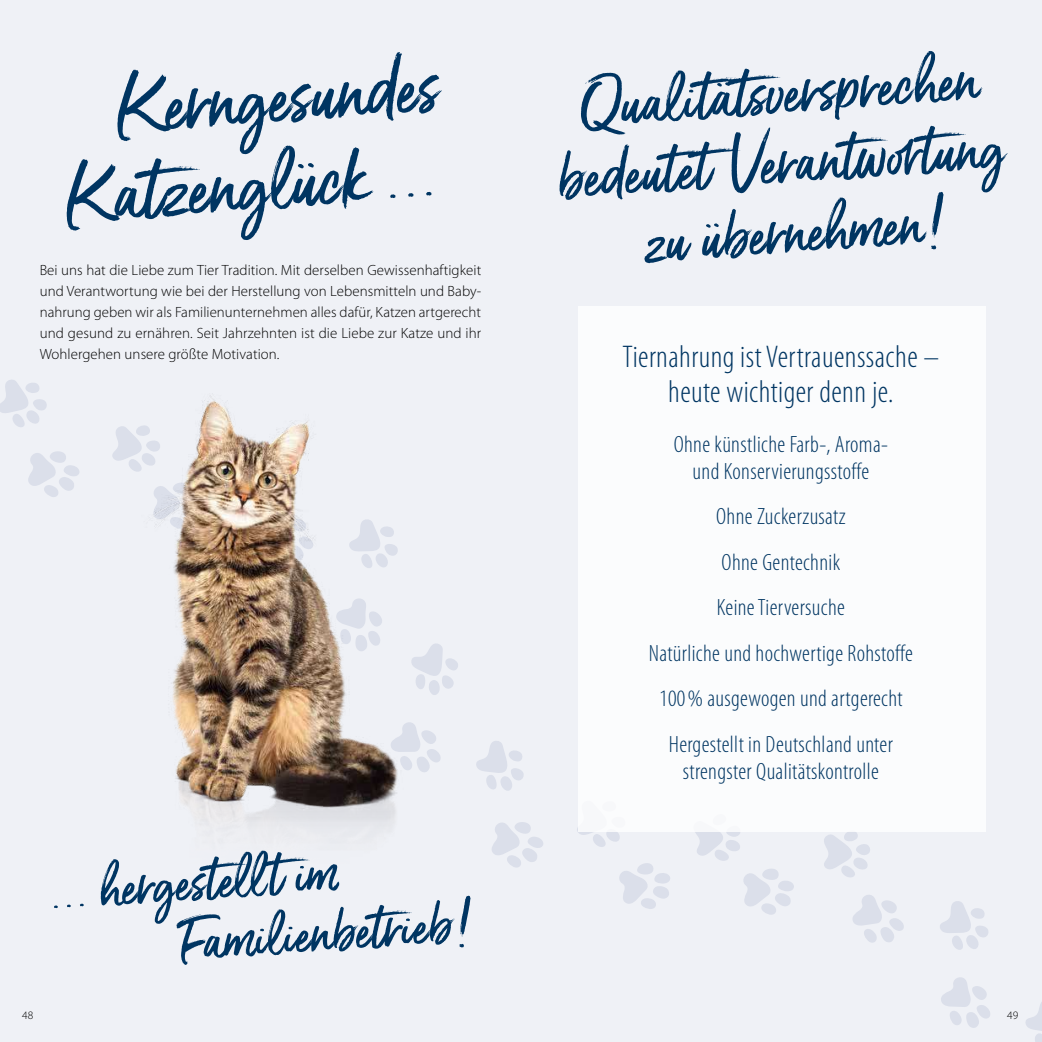
<style>
.page{position:relative;width:1042px;height:1042px;background:#fff}
.page>*{position:absolute;margin:0;border:0;box-sizing:border-box;transform-origin:0 0}
.t1{font:78.75px/85.8px "Gotcha Standup HD";color:#003562;text-align:right}
.t2{font:63px/70px "Gotcha Standup HD";color:#003562;text-align:center}
.t3{font:56.7px/59.9px "Gotcha Standup HD";color:#003562}
.t4{font:300 condensed 31.5px/35px "Myriad Pro";letter-spacing:.015em;color:#003562;text-align:center}
.t5{font:300 condensed 23.62px/45.5px "Myriad Pro";letter-spacing:.015em;color:#003562;text-align:center}
.t6{font:300 14.88px/21px "Myriad Pro";letter-spacing:.005em;color:#000;text-align:justify}
.t7{font:300 11.38px "Myriad Pro";color:#000}
</style>
<div class="page">
<div style="left:506px;top:0;width:536px;height:1042px;background:#eff1f6"></div>
<div style="left:0;top:0;width:541px;height:1042px;background:#eff1f6"></div>
<svg style="left:1025px;top:1002px;width:17px;height:40px"></svg>
<svg style="left:941px;top:977px;width:49px;height:51px"></svg>
<svg style="left:940px;top:901px;width:48px;height:49px"></svg>
<svg style="left:853px;top:895px;width:51px;height:48px"></svg>
<svg style="left:824px;top:832px;width:46px;height:45px"></svg>
<svg style="left:743px;top:869px;width:51px;height:46px"></svg>
<svg style="left:695px;top:832px;width:45px;height:29px"></svg>
<svg style="left:619px;top:863px;width:51px;height:46px"></svg>
<svg style="left:577px;top:828px;width:43px;height:19px"></svg>
<svg style="left:492px;top:822px;width:51px;height:40px"></svg>
<svg style="left:476px;top:741px;width:48px;height:49px"></svg>
<svg style="left:435px;top:736px;width:6px;height:26px"></svg>
<svg style="left:435px;top:643px;width:23px;height:52px"></svg>
<svg style="left:112px;top:426px;width:9px;height:35px"></svg>
<svg style="left:28px;top:451px;width:51px;height:46px"></svg>
<svg style="left:0;top:380px;width:47px;height:47px"></svg>
<div style="left:578px;top:306px;width:408px;height:526px;background:#fff"></div>
<img style="left:506px;top:741px;width:15px;height:127px">
<img style="left:121px;top:395px;width:314px;height:432px">
<h1 class="t1" style="left:58px;top:74px;width:381px;rotate:-4deg">Kerngesundes<br>Katzenglück ...</h1>
<p class="t6" style="left:40px;top:260px;width:443px">Bei uns hat die Liebe zum Tier Tradition. Mit derselben Gewissenhaftigkeit</p>
<p class="t6" style="left:40px;top:281px;width:443px">und Verantwortung wie bei der Herstellung von Lebensmitteln und Baby&shy;nahrung geben wir als Familienunternehmen alles dafür, Katzen artgerecht und gesund zu ernähren. Seit Jahrzehnten ist die Liebe zur Katze und ihr Wohlergehen unsere größte Motivation.</p>
<h3 class="t3" style="left:173px;top:856px;width:297px;text-indent:-127px;rotate:-4deg">... hergestellt im<br>Familienbetrieb!</h3>
<h2 class="t2" style="left:550px;top:77px;width:450px;rotate:-4deg">Qualitätsversprechen bedeutet Verantwor tung</h2>
<h2 class="t2" style="left:645px;top:211px;width:302px;rotate:-4deg">zu übernehmen!</h2>
<h3 class="t4" style="left:622px;top:339px;width:318px">Tiernahrung ist Vertrauenssache – heute wichtiger denn je.</h3>
<h3 class="t5" style="left:674px;top:430px;width:216px;line-height:27.1px">Ohne künstliche Farb-, Aroma&shy;und Konservierungsstoffe</h3>
<h3 class="t5" style="left:649px;top:493px;width:265px">Ohne Zuckerzusatz<br>Ohne Gentechnik<br>Keine Tierversuche<br>Natürliche und hochwertige Rohstoffe<br>100 % ausgewogen und artgerecht<br>Hergestellt in Deutschland unter</h3>
<h3 class="t5" style="left:683px;top:748px;width:198px">strengster Qualitätskontrolle</h3>
<p class="t7" style="left:22px;top:1008px;width:13px">48</p>
<p class="t7" style="left:1007px;top:1008px;width:13px">49</p>
</div>
